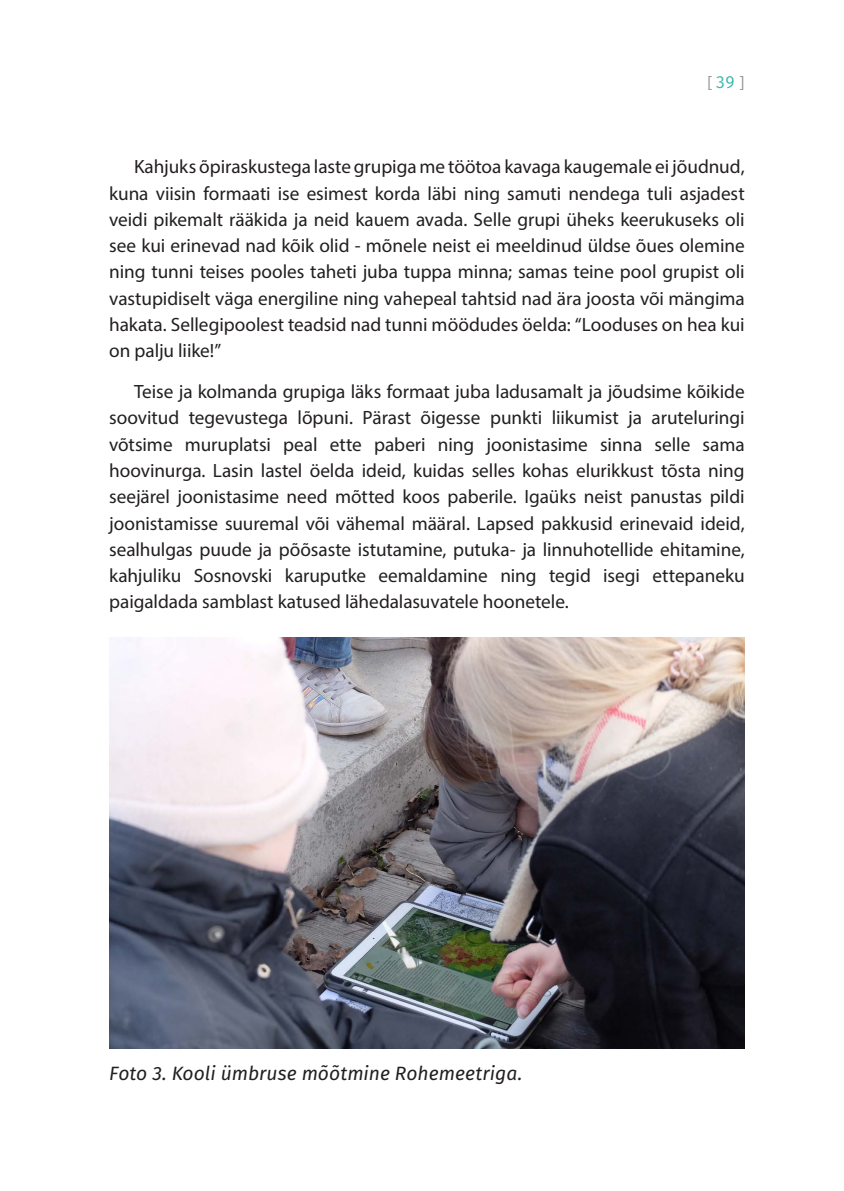
<style>
.page{position:relative;width:844px;height:1191px;background:#fff}
.page>*{position:absolute;margin:0;border:0;box-sizing:border-box;transform-origin:0 0}
.Body_Text{font:19.25px/26.2px "Myriad Pro";letter-spacing:-.005em;color:#231f20;text-align:justify}
.Body_Text-2{font:italic 19.25px "Fira Sans";color:#231f20}
.t1{font:17.5px "Myriad Pro";color:#939598}
.s1{font-family:"Fira Sans";color:#3cb7b1}
</style>
<div class="page">
<img style="left:109px;top:637px;width:635px;height:411px">
<p class="t1" style="left:707px;top:71px;width:39px">[ <span class="s1">39</span> ]</p>
<p class="Body_Text" style="left:109px;top:153px;width:637px;text-indent:25px">Kahjuks õpiraskustega laste grupiga me töötoa kavaga kaugemale ei jõudnud, kuna viisin formaati ise esimest korda läbi ning samuti nendega tuli asjadest veidi pikemalt rääkida ja neid kauem avada. Selle grupi üheks keerukuseks oli see kui erinevad nad kõik olid - mõnele neist ei meeldinud üldse õues olemine ning tunni teises pooles taheti juba tuppa minna; samas teine pool grupist oli vastupidiselt väga energiline ning vahepeal tahtsid nad ära joosta või mängima hakata. Sellegipoolest teadsid nad tunni möödudes öelda: “Looduses on hea kui on palju liike!”</p>
<p class="Body_Text" style="left:109px;top:378px;width:637px;text-indent:25px">Teise ja kolmanda grupiga läks formaat juba ladusamalt ja jõudsime kõikide soovitud tegevustega lõpuni. Pärast õigesse punkti liikumist ja aruteluringi võtsime muruplatsi peal ette paberi ning joonistasime sinna selle sama hoovinurga. Lasin lastel öelda ideid, kuidas selles kohas elurikkust tõsta ning seejärel joonistasime need mõtted koos paberile. Igaüks neist panustas pildi joonistamisse suuremal või vähemal määral. Lapsed pakkusid erinevaid ideid, sealhulgas puude ja põõsaste istutamine, putuka- ja linnuhotellide ehitamine, kahjuliku Sosnovski karuputke eemaldamine ning tegid isegi ettepaneku paigaldada samblast katused lähedalasuvatele hoonetele.</p>
<p class="Body_Text-2" style="left:109px;top:1058px;width:414px">Foto 3. Kooli ümbruse mõõtmine Rohemeetriga.</p>
</div>
